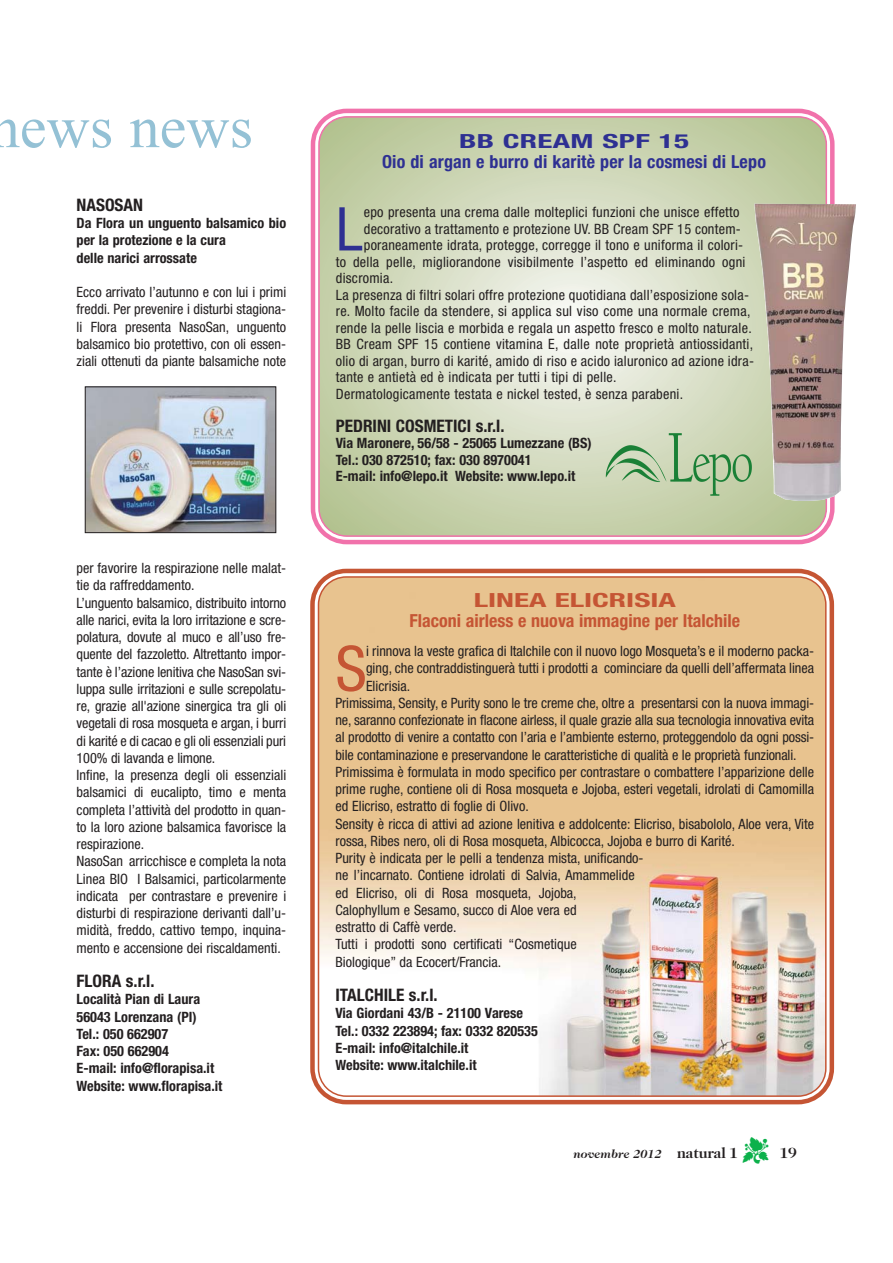
<style>
.page{position:relative;width:893px;height:1263px;background:#fff}
.page>*{position:absolute;margin:0;border:0;box-sizing:border-box;transform-origin:0 0}
.t1{font:condensed 62.55px "Helvetica Neue";color:#c55534}
.t2{font:condensed 60.45px "Helvetica Neue";color:#2e3092}
.t3{font:60px "Times New Roman";color:#94c1d5}
.t4{font:700 condensed 19.5px "Helvetica Neue";color:#c55534;scale:1.6 1}
.t5{font:700 condensed 19.5px "Helvetica Neue";letter-spacing:.01em;color:#2e3092;scale:1.6 1}
.t6{font:700 condensed 18px "Helvetica Neue";letter-spacing:.01em;color:#2e3092}
.t7{font:700 condensed 18px "Helvetica Neue";color:#c55534}
.t8{font:700 condensed 17.25px "Helvetica Neue";color:#231f20}
.t9{font:700 15px "Caslon Two Twenty Four";color:#231f20}
.t10{font:condensed 14.25px/17.2px "Helvetica Neue";color:#231f20;text-align:justify}
.t11{font:condensed 14.25px "Helvetica Neue";letter-spacing:.02em;color:#231f20}
.t12{font:700 condensed 14.25px/17.2px "Helvetica Neue";color:#231f20}
.t13{font:italic 700 12px "Caslon Two Twenty Four";color:#231f20}
.s1{font-style:normal;font-size:15px}
</style>
<div class="page">
<svg style="left:310px;top:108px;width:525px;height:437px"></svg>
<svg style="left:317px;top:115px;width:511px;height:423px;background:#d2d8bc"></svg>
<img style="left:754px;top:204px;width:102px;height:297px">
<svg style="left:310px;top:568px;width:525px;height:537px"></svg>
<svg style="left:317px;top:575px;width:510px;height:523px;background:#e9ceac"></svg>
<img style="left:87px;top:388px;width:187px;height:143px">
<div style="left:85px;top:386px;width:191px;height:147px;border:1px solid #231f20"></div>
<img style="left:603px;top:427px;width:156px;height:75px">
<h3 class="t3" style="left:-10px;top:105px;width:265px">news news</h3>
<p class="t8" style="left:77px;top:199px;width:68px">NASOSAN</p>
<p class="t12" style="left:77px;top:216px;width:211px">Da Flora un unguento balsamico bio per la protezione e la cura<br>delle narici arrossate</p>
<p class="t10" style="left:77px;top:285px;width:211px">Ecco arrivato l’autunno e con lui i primi freddi. Per prevenire i disturbi stagiona&shy;li Flora presenta NasoSan, unguento balsamico bio protettivo, con oli essen&shy;ziali ottenuti da piante balsamiche note</p>
<p class="t10" style="left:77px;top:561px;width:211px;text-align:left">per favorire la respirazione nelle malat&shy;tie da raffreddamento.<br>L’unguento balsamico, distribuito intorno alle narici, evita la loro irritazione e scre&shy;polatura, dovute al muco e all’uso fre&shy;quente del fazzoletto. Altrettanto impor&shy;tante è l’azione lenitiva che NasoSan svi&shy;luppa sulle irritazioni e sulle screpolatu&shy;re, grazie all'azione sinergica tra gli oli vegetali di rosa mosqueta e argan, i burri di karité e di cacao e gli oli essenziali puri 100% di lavanda e limone.<br>Infine, la presenza degli oli essenziali balsamici di eucalipto, timo e menta completa l’attività del prodotto in quan&shy;to la loro azione balsamica favorisce la respirazione.<br>NasoSan arricchisce e completa la nota Linea BIO I Balsamici, particolarmente indicata per contrastare e prevenire i disturbi di respirazione derivanti dall’u&shy;midità, freddo, cattivo tempo, inquina&shy;mento e accensione dei riscaldamenti.</p>
<p class="t8" style="left:77px;top:975px;width:79px">FLORA s.r.l.</p>
<p class="t12" style="left:77px;top:992px;width:147px">Località Pian di Laura<br>56043 Lorenzana (PI)<br>Tel.: 050 662907<br>Fax: 050 662904<br>E-mail: info@florapisa.it<br>Website: www.florapisa.it</p>
<h3 class="t5" style="left:459px;top:135px;width:145px">BB CREAM SPF 15</h3>
<p class="t6" style="left:382px;top:155px;width:385px">Oio di argan e burro di karitè per la cosmesi di Lepo</p>
<h2 class="t2" style="left:336px;top:207px;width:28px">L</h2>
<p class="t11" style="left:364px;top:207px;width:377px">epo presenta una crema dalle molteplici funzioni che unisce effetto</p>
<p class="t11" style="left:364px;top:224px;width:379px">decorativo a trattamento e protezione UV. BB Cream SPF 15 contem-</p>
<p class="t11" style="left:364px;top:240px;width:381px">poraneamente idrata, protegge, corregge il tono e uniforma il colori-</p>
<p class="t11" style="left:336px;top:257px;width:411px">to della pelle, migliorandone visibilmente l’aspetto ed eliminando ogni</p>
<p class="t11" style="left:336px;top:273px;width:59px">discromia.</p>
<p class="t11" style="left:336px;top:290px;width:415px">La presenza di filtri solari offre protezione quotidiana dall’esposizione sola-</p>
<p class="t11" style="left:336px;top:306px;width:416px">re. Molto facile da stendere, si applica sul viso come una normale crema,</p>
<p class="t11" style="left:336px;top:323px;width:417px">rende la pelle liscia e morbida e regala un aspetto fresco e molto naturale.</p>
<p class="t11" style="left:336px;top:339px;width:419px">BB Cream SPF 15 contiene vitamina E, dalle note proprietà antiossidanti,</p>
<p class="t11" style="left:336px;top:356px;width:420px">olio di argan, burro di karité, amido di riso e acido ialuronico ad azione idra-</p>
<p class="t11" style="left:336px;top:372px;width:282px">tante e antietà ed è indicata per tutti i tipi di pelle.</p>
<p class="t11" style="left:336px;top:389px;width:349px">Dermatologicamente testata e nickel tested, è senza parabeni.</p>
<p class="t8" style="left:336px;top:420px;width:170px">PEDRINI COSMETICI s.r.l.</p>
<p class="t12" style="left:336px;top:436px;width:257px;line-height:16.5px">Via Maronere, 56/58 - 25065 Lumezzane (BS)<br>Tel.: 030 872510; fax: 030 8970041<br>E-mail: info@lepo.it Website: www.lepo.it</p>
<h3 class="t4" style="left:474px;top:594px;width:128px">LINEA ELICRISIA</h3>
<p class="t7" style="left:409px;top:614px;width:332px">Flaconi airless e nuova immagine per Italchile</p>
<h1 class="t1" style="left:335px;top:646px;width:33px">S</h1>
<p class="t10" style="left:366px;top:644px;width:450px">i rinnova la veste grafica di Italchile con il nuovo logo Mosqueta’s e il moderno packa-</p>
<p class="t10" style="left:366px;top:661px;width:450px">ging, che contraddistinguerà tutti i prodotti a cominciare da quelli dell’affermata linea</p>
<p class="t10" style="left:366px;top:678px;width:46px">Elicrisia.</p>
<p class="t10" style="left:335px;top:696px;width:480px">Primissima, Sensity, e Purity sono le tre creme che, oltre a presentarsi con la nuova immagi-</p>
<p class="t10" style="left:335px;top:713px;width:480px">ne, saranno confezionate in flacone airless, il quale grazie alla sua tecnologia innovativa evita</p>
<p class="t10" style="left:335px;top:730px;width:480px">al prodotto di venire a contatto con l’aria e l’ambiente esterno, proteggendolo da ogni possi-</p>
<p class="t10" style="left:335px;top:747px;width:462px">bile contaminazione e preservandone le caratteristiche di qualità e le proprietà funzionali.</p>
<p class="t10" style="left:335px;top:765px;width:480px">Primissima è formulata in modo specifico per contrastare o combattere l’apparizione delle</p>
<p class="t10" style="left:335px;top:782px;width:480px">prime rughe, contiene oli di Rosa mosqueta e Jojoba, esteri vegetali, idrolati di Camomilla</p>
<p class="t10" style="left:335px;top:799px;width:195px">ed Elicriso, estratto di foglie di Olivo.</p>
<p class="t10" style="left:335px;top:816px;width:480px">Sensity è ricca di attivi ad azione lenitiva e addolcente: Elicriso, bisabololo, Aloe vera, Vite</p>
<p class="t10" style="left:335px;top:834px;width:401px">rossa, Ribes nero, oli di Rosa mosqueta, Albicocca, Jojoba e burro di Karité.</p>
<p class="t10" style="left:335px;top:851px;width:310px">Purity è indicata per le pelli a tendenza mista, unificando-</p>
<p class="t10" style="left:335px;top:868px;width:301px">ne l’incarnato. Contiene idrolati di Salvia, Amammelide</p>
<p class="t10" style="left:335px;top:885px;width:243px">ed Elicriso, oli di Rosa mosqueta, Jojoba,</p>
<p class="t10" style="left:335px;top:902px;width:243px">Calophyllum e Sesamo, succo di Aloe vera ed</p>
<p class="t10" style="left:335px;top:920px;width:123px">estratto di Caffè verde.</p>
<p class="t10" style="left:335px;top:937px;width:243px">Tutti i prodotti sono certificati “Cosmetique</p>
<p class="t10" style="left:335px;top:954px;width:167px">Biologique” da Ecocert/Francia.</p>
<p class="t8" style="left:335px;top:989px;width:104px">ITALCHILE s.r.l.</p>
<p class="t12" style="left:335px;top:1006px;width:204px">Via Giordani 43/B - 21100 Varese<br>Tel.: 0332 223894; fax: 0332 820535<br>E-mail: info@italchile.it<br>Website: www.italchile.it</p>
<p class="t13" style="left:573px;top:1149px;width:166px">novembre 2012 <span class="s1">natural 1</span></p>
<p class="t9" style="left:779px;top:1147px;width:19px">19</p>
</div>
